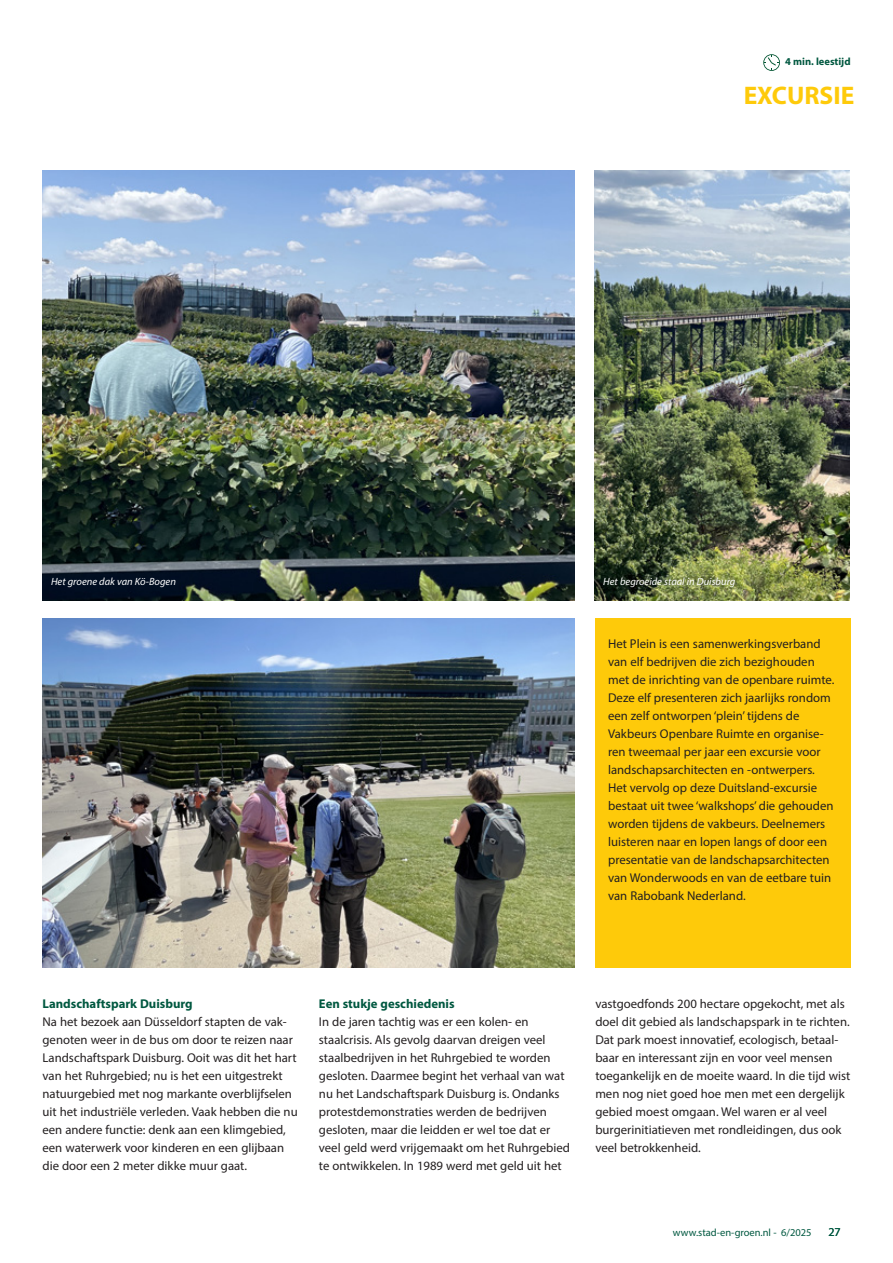
<style>
.page{position:relative;width:893px;height:1263px;background:#fff}
.page>*{position:absolute;margin:0;border:0;box-sizing:border-box;transform-origin:0 0}
.t1{font:700 25.5px "Myriad Pro";color:#feca0a}
.t2{font:12.75px/18px "Myriad Pro";color:#231f20}
.t3{font:700 12.75px "Myriad Pro";color:#005840}
.t4{font:12px "Myriad Pro";color:#005840}
.t5{font:italic 10.5px "Myriad Pro";color:#fff}
.t6{font:10.5px "Myriad Pro";color:#005840}
.t7{font:700 10.5px "Myriad Pro";color:#005840}
</style>
<div class="page">
<div style="left:595px;top:619px;width:255px;height:349px;background:#feca0a"></div>
<img style="left:43px;top:619px;width:531px;height:349px">
<img style="left:43px;top:170px;width:531px;height:430px">
<img style="left:594px;top:170px;width:255px;height:430px">
<svg style="left:763px;top:54px;width:17px;height:17px"></svg>
<p class="t7" style="left:785px;top:55px;width:67px">4 min. leestijd</p>
<h1 class="t1" style="left:744px;top:79px;width:112px">EXCURSIE</h1>
<p class="t5" style="left:51px;top:575px;width:126px">Het groene dak van Kö-Bogen</p>
<p class="t5" style="left:603px;top:575px;width:134px">Het begroeide staal in Duisburg</p>
<p class="t2" style="left:608px;top:635px;width:228px">Het Plein is een samenwerkingsverband van elf bedrijven die zich bezighouden met de inrichting van de openbare ruimte.<br>Deze elf presenteren zich jaarlijks rondom een zelf ontworpen ‘plein’ tijdens de Vakbeurs Openbare Ruimte en organise&shy;ren tweemaal per jaar een excursie voor landschapsarchitecten en -ontwerpers.<br>Het vervolg op deze Duitsland-excursie bestaat uit twee ‘walkshops’ die gehouden worden tijdens de vakbeurs. Deelnemers luisteren naar en lopen langs of door een presentatie van de landschapsarchitecten van Wonderwoods en van de eetbare tuin van Rabobank Nederland.</p>
<p class="t3" style="left:43px;top:995px;width:152px">Landschaftspark Duisburg</p>
<p class="t2" style="left:43px;top:1013px;width:257px">Na het bezoek aan Düsseldorf stapten de vak&shy;genoten weer in de bus om door te reizen naar Landschaftspark Duisburg. Ooit was dit het hart van het Ruhrgebied; nu is het een uitgestrekt natuurgebied met nog markante overblijfselen uit het industriële verleden. Vaak hebben die nu een andere functie: denk aan een klimgebied, een waterwerk voor kinderen en een glijbaan die door een 2 meter dikke muur gaat.</p>
<p class="t3" style="left:319px;top:995px;width:137px">Een stukje geschiedenis</p>
<p class="t2" style="left:319px;top:1013px;width:252px">In de jaren tachtig was er een kolen- en staalcrisis. Als gevolg daarvan dreigen veel staalbedrijven in het Ruhrgebied te worden gesloten. Daarmee begint het verhaal van wat nu het Landschaftspark Duisburg is. Ondanks protestdemonstraties werden de bedrijven gesloten, maar die leidden er wel toe dat er veel geld werd vrijgemaakt om het Ruhrgebied te ontwikkelen. In 1989 werd met geld uit het</p>
<p class="t2" style="left:595px;top:995px;width:256px">vastgoedfonds 200 hectare opgekocht, met als doel dit gebied als landschapspark in te richten.<br>Dat park moest innovatief, ecologisch, betaal&shy;baar en interessant zijn en voor veel mensen toegankelijk en de moeite waard. In die tijd wist men nog niet goed hoe men met een dergelijk gebied moest omgaan. Wel waren er al veel burgerinitiatieven met rondleidingen, dus ook veel betrokkenheid.</p>
<p class="t6" style="left:673px;top:1226px;width:140px">www.stad-en-groen.nl - 6/2025</p>
<p class="t4" style="left:828px;top:1224px;width:14px">27</p>
</div>
